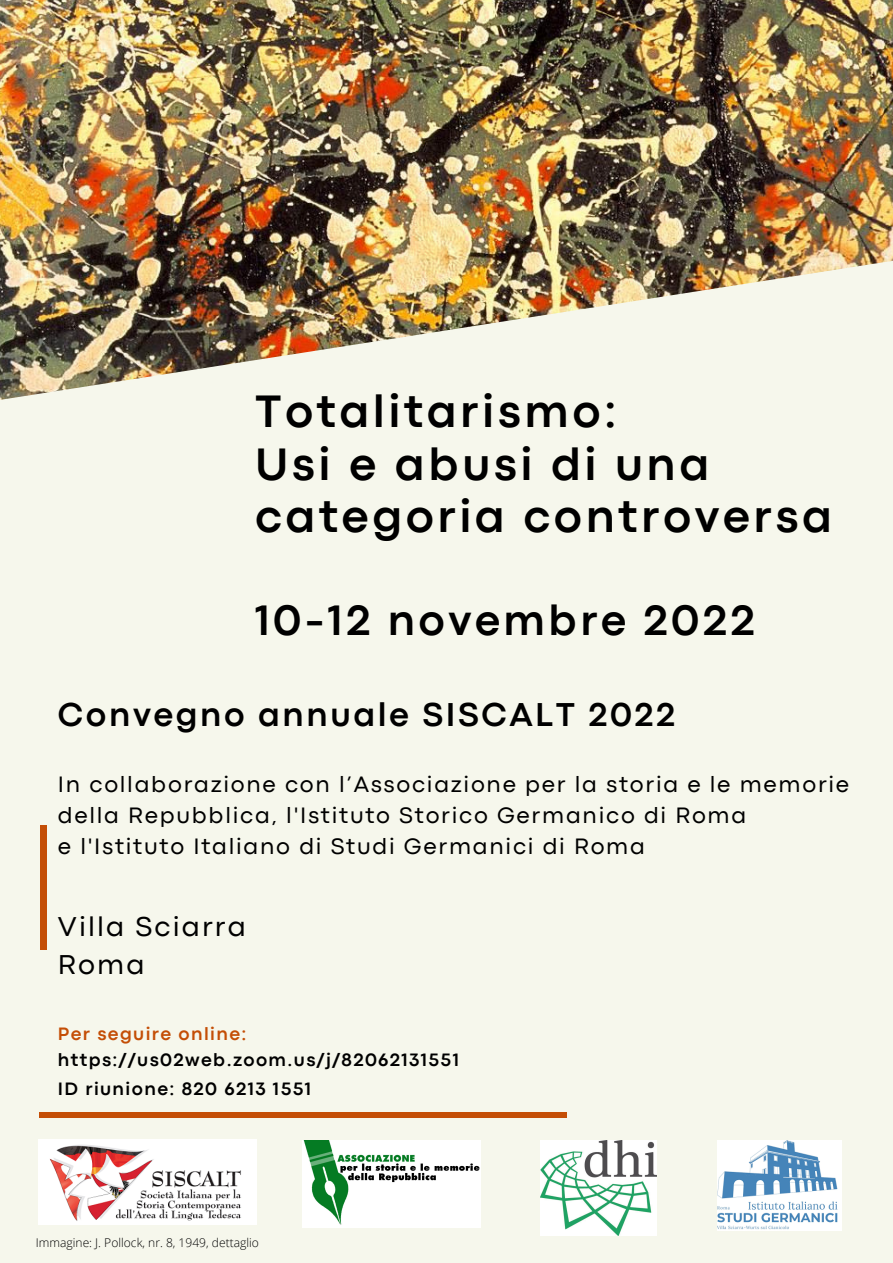
<style>
.page{position:relative;width:893px;height:1263px;background:#f6f7ec}
.page>*{position:absolute;margin:0;border:0;box-sizing:border-box;transform-origin:0 0}
.t1{font:700 47.4px/52.9px "Codec Pro";letter-spacing:.075em;color:#000}
.t2{font:700 44.4px "Codec Pro";letter-spacing:.075em;color:#000}
.t3{font:700 34.58px "Codec Pro";letter-spacing:.075em;color:#000}
.t4{font:28.5px/37.7px "Codec Pro";letter-spacing:.075em;color:#000}
.t5{font:23.33px/30.9px "Codec Pro";letter-spacing:.075em;color:#000}
.t6{font:700 18.75px/28.1px "Codec Pro";letter-spacing:.075em;color:#000}
.t7{font:700 18.75px "Codec Pro";letter-spacing:.075em;color:#c44e06}
.t8{font:300 12.08px "Open Sans";color:#000}
</style>
<div class="page">
<img style="left:0;top:0;width:893px;height:400px">
<div style="left:39px;top:1112px;width:528px;height:5px;background:#c44e06"></div>
<div style="left:40px;top:826px;width:6px;height:124px;background:#c44e06"></div>
<img style="left:38px;top:1139px;width:219px;height:85px">
<img style="left:717px;top:1140px;width:124px;height:90px">
<img style="left:540px;top:1140px;width:116px;height:95px">
<img style="left:303px;top:1140px;width:177px;height:87px">
<h1 class="t1" style="left:255px;top:388px;width:578px">Totalitarismo:<br>Usi e abusi di una categoria controversa</h1>
<h2 class="t2" style="left:255px;top:605px;width:501px">10-12 novembre 2022</h2>
<h3 class="t3" style="left:58px;top:702px;width:618px">Convegno annuale SISCALT 2022</h3>
<p class="t5" style="left:58px;top:771px;width:792px">In collaborazione con l’Associazione per la storia e le memorie della Repubblica, l'Istituto Storico Germanico di Roma<br>e l'Istituto Italiano di Studi Germanici di Roma</p>
<p class="t4" style="left:58px;top:910px;width:189px">Villa Sciarra<br>Roma</p>
<p class="t7" style="left:58px;top:1027px;width:190px">Per seguire online:</p>
<p class="t6" style="left:58px;top:1047px;width:402px">https://us02web.zoom.us/j/82062131551<br>ID riunione: 820 6213 1551</p>
<p class="t8" style="left:36px;top:1234px;width:225px">Immagine: J. Pollock, nr. 8, 1949, dettaglio</p>
</div>
